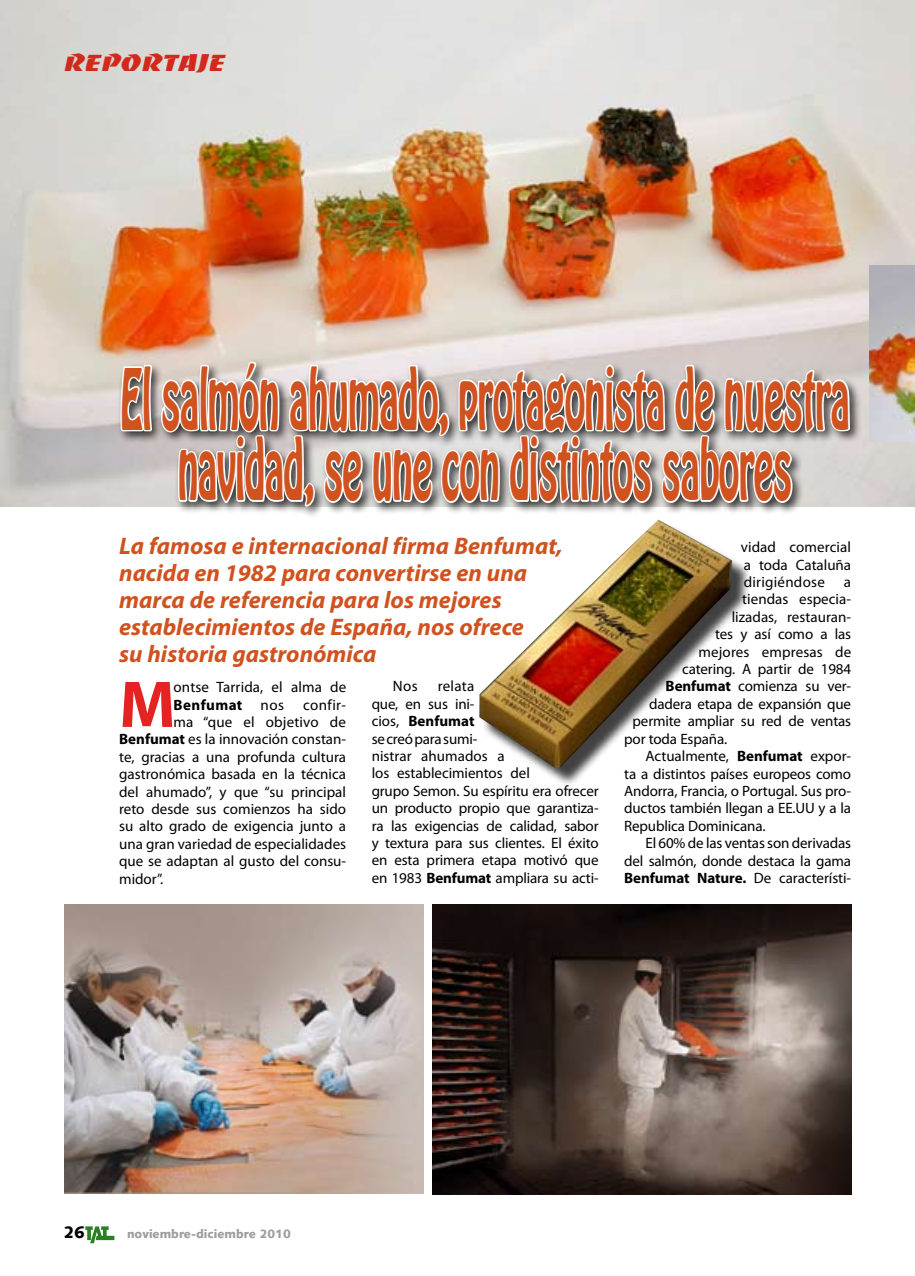
<style>
.page{position:relative;width:915px;height:1276px;background:#fff}
.page>*{position:absolute;margin:0;border:0;box-sizing:border-box;transform-origin:0 0}
.t1{font:74.55px/70.5px "Hobo Std";letter-spacing:-.02em;color:#d0521f;text-align:center;scale:.51 1}
.t2{font:700 66.6px "Myriad Pro";color:#e42322}
.t3{font:italic 700 24px/27px "Myriad Pro";color:#d0521f}
.t4{font:22.5px "Baccarat Wide";letter-spacing:-.02em;color:#d5281c}
.t5{font:900 16.5px "Syntax";color:#000}
.t6{font:15px/17.4px "Myriad Pro";letter-spacing:-.005em;color:#000}
.t7{font:700 15px "Myriad Pro";letter-spacing:-.005em;color:#000}
.t8{font:15px "Myriad Pro";letter-spacing:.015em;color:#000}
.t9{font:900 12px "Syntax";color:#9c9d9f}
.s1{font-weight:700}
.s2{font-weight:400}
</style>
<div class="page">
<img style="left:0;top:0;width:914px;height:506px">
<img style="left:432px;top:905px;width:418px;height:289px">
<img style="left:65px;top:905px;width:358px;height:288px">
<div style="left:117px;top:358px;width:797px;height:213px;background:#000;opacity:.75"></div>
<svg style="left:119px;top:360px;width:732px;height:148px"></svg>
<div style="left:481px;top:522px;width:275px;height:270px;background:#000;opacity:.75"></div>
<img style="left:479px;top:519px;width:252px;height:248px">
<img style="left:869px;top:266px;width:45px;height:176px">
<svg style="left:85px;top:1226px;width:29px;height:17px"></svg>
<h3 class="t4" style="left:64px;top:50px;width:163px">REPORTAJE</h3>
<h1 class="t1" style="left:120px;top:365px;width:1432px">El salmón ahumado, protagonista de nuestra navidad, se une con distintos sabores</h1>
<h3 class="t3" style="left:119px;top:531px;width:445px">La famosa e internacional firma Benfumat, nacida en 1982 para convertirse en una marca de referencia para los mejores establecimientos de España, nos ofrece<br>su historia gastronómica</h3>
<p class="t6" style="left:393px;top:677px;width:26px">Nos</p>
<p class="t6" style="left:740px;top:538px;width:112px;text-align:justify">vidad comercial a toda Cataluña dirigiéndose</p>
<p class="t6" style="left:843px;top:573px;width:9px">a</p>
<p class="t6" style="left:742px;top:590px;width:110px">tiendas especia-</p>
<p class="t6" style="left:731px;top:608px;width:121px">lizadas, restauran-</p>
<p class="t6" style="left:715px;top:625px;width:137px">tes y así como a las</p>
<p class="t6" style="left:698px;top:642px;width:154px">mejores empresas de</p>
<p class="t6" style="left:682px;top:660px;width:170px">catering. A partir de 1984</p>
<p class="t6" style="left:665px;top:677px;width:187px"><span class="s1">Benfumat</span> comienza su ver-</p>
<p class="t6" style="left:649px;top:695px;width:203px">dadera etapa de expansión que</p>
<p class="t6" style="left:632px;top:712px;width:220px">permite ampliar su red de ventas</p>
<p class="t6" style="left:624px;top:729px;width:104px">por toda España.</p>
<p class="t6" style="left:645px;top:747px;width:207px">Actualmente, <span class="s1">Benfumat</span> expor-</p>
<p class="t6" style="left:624px;top:764px;width:228px">ta a distintos países europeos como</p>
<p class="t6" style="left:624px;top:782px;width:228px">Andorra, Francia, o Portugal. Sus pro-</p>
<p class="t6" style="left:624px;top:799px;width:228px">ductos también llegan a EE.UU y a la</p>
<p class="t6" style="left:624px;top:816px;width:143px">Republica Dominicana.</p>
<p class="t6" style="left:645px;top:834px;width:207px">El 60% de las ventas son derivadas</p>
<p class="t6" style="left:624px;top:851px;width:228px">del salmón, donde destaca la gama</p>
<p class="t7" style="left:624px;top:868px;width:228px">Benfumat Nature. <span class="s2">De característi-</span></p>
<p class="t6" style="left:371px;top:677px;width:228px;text-indent:66px">relata<br>que, en sus ini-<br>cios, <span class="s1">Benfumat<br></span>se creó para sumi-<br>nistrar ahumados a<br>los establecimientos del<br>grupo Semon. Su espíritu era ofrecer un producto propio que garantiza&shy;ra las exigencias de calidad, sabor y textura para sus clientes. El éxito en esta primera etapa motivó que en 1983 <span class="s1">Benfumat</span> ampliara su acti-</p>
<h2 class="t2" style="left:119px;top:661px;width:58px">M</h2>
<p class="t6" style="left:173px;top:678px;width:174px">ontse Tarrida, el alma de<br><span class="s1">Benfumat</span> nos</p>
<p class="t6" style="left:303px;top:695px;width:45px">confir-</p>
<p class="t8" style="left:173px;top:712px;width:174px">ma “que el objetivo de</p>
<p class="t6" style="left:119px;top:730px;width:228px"><span class="s1">Benfumat</span> es la innovación constan-</p>
<p class="t6" style="left:119px;top:748px;width:228px">te, gracias a una profunda cultura</p>
<p class="t6" style="left:119px;top:765px;width:228px">gastronómica basada en la técnica</p>
<p class="t6" style="left:119px;top:782px;width:228px">del ahumado”, y que “su principal</p>
<p class="t6" style="left:119px;top:800px;width:228px">reto desde sus comienzos ha sido</p>
<p class="t6" style="left:119px;top:817px;width:228px">su alto grado de exigencia junto a</p>
<p class="t6" style="left:119px;top:835px;width:228px">una gran variedad de especialidades</p>
<p class="t6" style="left:119px;top:852px;width:228px">que se adaptan al gusto del consu-</p>
<p class="t6" style="left:119px;top:869px;width:46px">midor”.</p>
<p class="t5" style="left:64px;top:1222px;width:22px">26</p>
<p class="t9" style="left:127px;top:1227px;width:165px">noviembre-diciembre 2010</p>
</div>
